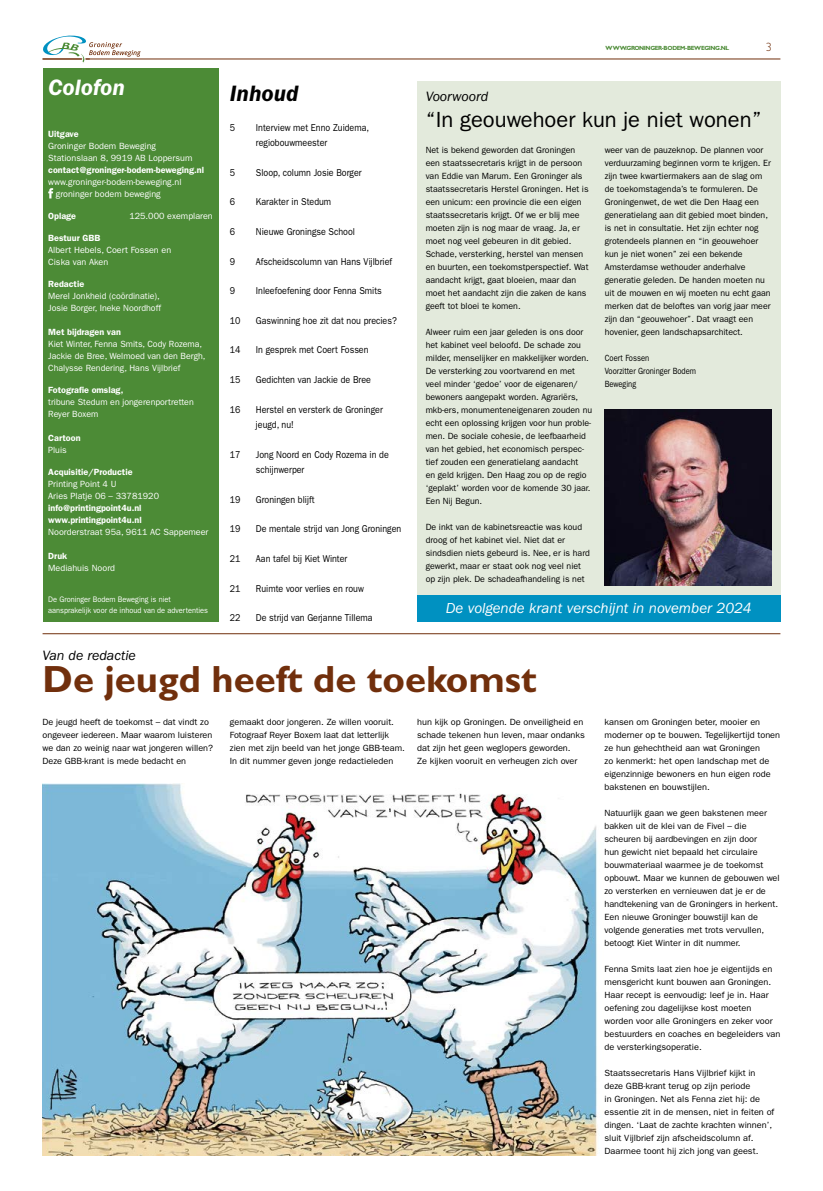
<style>
.page{position:relative;width:823px;height:1191px;background:#fff}
.page>*{position:absolute;margin:0;border:0;box-sizing:border-box;transform-origin:0 0}
.t1{font:700 38px "Gill Sans Std";color:#712f0c}
.t2{font:italic 600 23px "ITC Franklin Gothic Std";color:#fff}
.t3{font:italic 600 23px "ITC Franklin Gothic Std";color:#000}
.t4{font:22px "ITC Franklin Gothic Std";color:#000}
.t5{font:italic 15px "ITC Franklin Gothic Std";color:#fff}
.t6{font:italic 14px "ITC Franklin Gothic Std";color:#000}
.t7{font:300 12px "Gill Sans Std";color:#712f0c}
.t8{font:10px/15.4px "ITC Franklin Gothic Std";color:#000;scale:.89 1}
.t9{font:9px/13px "ITC Franklin Gothic Std";color:#000}
.t10{font:9px/12px "ITC Franklin Gothic Std";color:#fff}
.t11{font:600 9px/12px "ITC Franklin Gothic Std";color:#fff}
.t12{font:9px/13px "ITC Franklin Gothic Std";color:#000;scale:.85 1}
.t13{font:8px/11px "ITC Franklin Gothic Std";color:#fff;scale:.93 1}
.t14{font:700 6px "Gill Sans Std";letter-spacing:-.06em;color:#4c8b36}
</style>
<div class="page">
<hr style="left:86px;top:59px;width:694px;height:1px;background:#712f0c">
<svg style="left:42px;top:35px;width:99px;height:28px"></svg>
<div style="left:417px;top:81px;width:363px;height:514px;background:#e3eadc"></div>
<img style="left:604px;top:409px;width:167px;height:177px">
<div style="left:417px;top:595px;width:363px;height:26px;background:#0091c1"></div>
<div style="left:43px;top:68px;width:175px;height:553px;background:#4c8b36"></div>
<svg style="left:48px;top:188px;width:5px;height:10px"></svg>
<img style="left:42px;top:783px;width:556px;height:372px">
<hr style="left:43px;top:633px;width:737px;height:1px;background:#712f0c">
<h2 class="t2" style="left:48px;top:74px;width:78px">Colofon</h2>
<p class="t11" style="left:48px;top:128px;width:32px">Uitgave</p>
<p class="t10" style="left:48px;top:140px;width:146px">Groninger Bodem Beweging<br>Stationslaan 8, 9919 AB Loppersum</p>
<p class="t11" style="left:48px;top:164px;width:157px">contact@groninger-bodem-beweging.nl</p>
<p class="t10" style="left:56px;top:176px;width:127px;text-indent:-8px">www.groninger-bodem-beweging.nl groninger bodem beweging</p>
<p class="t11" style="left:48px;top:210px;width:29px">Oplage</p>
<p class="t10" style="left:129px;top:210px;width:85px">125.000 exemplaren</p>
<p class="t11" style="left:48px;top:232px;width:54px">Bestuur GBB</p>
<p class="t10" style="left:48px;top:244px;width:124px">Albert Hebels, Coert Fossen en<br>Ciska van Aken</p>
<p class="t11" style="left:48px;top:278px;width:37px">Redactie</p>
<p class="t10" style="left:48px;top:290px;width:114px">Merel Jonkheid (coördinatie),<br>Josie Borger, Ineke Noordhoff</p>
<p class="t11" style="left:48px;top:326px;width:74px">Met bijdragen van</p>
<p class="t10" style="left:48px;top:338px;width:159px">Kiet Winter, Fenna Smits, Cody Rozema,<br>Jackie de Bree, Welmoed van den Bergh,<br>Chalysse Rendering, Hans Vijlbrief</p>
<p class="t11" style="left:48px;top:384px;width:77px">Fotografie omslag,</p>
<p class="t10" style="left:48px;top:396px;width:147px">tribune Stedum en jongerenportretten<br>Reyer Boxem</p>
<p class="t11" style="left:48px;top:432px;width:34px">Cartoon</p>
<p class="t10" style="left:48px;top:444px;width:20px">Pluis</p>
<p class="t11" style="left:48px;top:466px;width:86px">Acquisitie/Productie</p>
<p class="t10" style="left:48px;top:478px;width:112px">Printing Point 4 U<br>Aries Platje 06 – 33781920</p>
<p class="t11" style="left:48px;top:502px;width:95px">info@printingpoint4u.nl www.printingpoint4u.nl</p>
<p class="t10" style="left:48px;top:526px;width:162px">Noorderstraat 95a, 9611 AC Sappemeer</p>
<p class="t11" style="left:48px;top:550px;width:21px">Druk</p>
<p class="t10" style="left:48px;top:562px;width:68px">Mediahuis Noord</p>
<p class="t13" style="left:48px;top:594px;width:173px">De Groninger Bodem Beweging is niet aansprakelijk voor de inhoud van de advertenties</p>
<h2 class="t3" style="left:230px;top:80px;width:70px">Inhoud</h2>
<p class="t8" style="left:230px;top:120px;width:7px">5</p>
<p class="t8" style="left:256px;top:120px;width:129px">Interview met Enno Zuidema, regiobouwmeester</p>
<p class="t8" style="left:230px;top:165px;width:7px">5</p>
<p class="t8" style="left:256px;top:165px;width:120px">Sloop, column Josie Borger</p>
<p class="t8" style="left:230px;top:194px;width:7px">6</p>
<p class="t8" style="left:256px;top:194px;width:86px">Karakter in Stedum</p>
<p class="t8" style="left:230px;top:224px;width:7px">6</p>
<p class="t8" style="left:256px;top:224px;width:113px">Nieuwe Groningse School</p>
<p class="t8" style="left:230px;top:253px;width:7px">9</p>
<p class="t8" style="left:256px;top:253px;width:155px">Afscheidscolumn van Hans Vijlbrief</p>
<p class="t8" style="left:230px;top:283px;width:7px">9</p>
<p class="t8" style="left:256px;top:283px;width:143px">Inleefoefening door Fenna Smits</p>
<p class="t8" style="left:230px;top:313px;width:14px">10</p>
<p class="t8" style="left:256px;top:313px;width:160px">Gaswinning hoe zit dat nou precies?</p>
<p class="t8" style="left:230px;top:342px;width:14px">14</p>
<p class="t8" style="left:256px;top:342px;width:128px">In gesprek met Coert Fossen</p>
<p class="t8" style="left:230px;top:372px;width:14px">15</p>
<p class="t8" style="left:256px;top:372px;width:131px">Gedichten van Jackie de Bree</p>
<p class="t8" style="left:230px;top:402px;width:14px">16</p>
<p class="t8" style="left:256px;top:402px;width:144px">Herstel en versterk de Groninger jeugd, nu!</p>
<p class="t8" style="left:230px;top:447px;width:14px">17</p>
<p class="t8" style="left:256px;top:447px;width:151px">Jong Noord en Cody Rozema in de schijnwerper</p>
<p class="t8" style="left:230px;top:492px;width:14px">19</p>
<p class="t8" style="left:256px;top:492px;width:67px">Groningen blijft</p>
<p class="t8" style="left:230px;top:521px;width:14px">19</p>
<p class="t8" style="left:256px;top:521px;width:165px">De mentale strijd van Jong Groningen</p>
<p class="t8" style="left:230px;top:551px;width:14px">21</p>
<p class="t8" style="left:256px;top:551px;width:104px">Aan tafel bij Kiet Winter</p>
<p class="t8" style="left:230px;top:580px;width:14px">21</p>
<p class="t8" style="left:256px;top:580px;width:123px">Ruimte voor verlies en rouw</p>
<p class="t8" style="left:230px;top:610px;width:14px">22</p>
<p class="t8" style="left:256px;top:610px;width:132px">De strijd van Gerjanne Tillema</p>
<p class="t14" style="left:605px;top:44px;width:125px">WWW.GRONINGER-BODEM-BEWEGING.NL</p>
<h3 class="t7" style="left:765px;top:41px;width:7px">3</h3>
<h3 class="t6" style="left:425px;top:89px;width:64px">Voorwoord</h3>
<h3 class="t4" style="left:425px;top:107px;width:337px">“In geouwehoer kun je niet wonen”</h3>
<p class="t9" style="left:425px;top:144px;width:164px">Net is bekend geworden dat Groningen een staatssecretaris krijgt in de persoon van Eddie van Marum. Een Groninger als staatssecretaris Herstel Groningen. Het is een unicum: een provincie die een eigen staatssecretaris krijgt. Of we er blij mee moeten zijn is nog maar de vraag. Ja, er moet nog veel gebeuren in dit gebied.<br>Schade, versterking, herstel van mensen en buurten, een toekomstperspectief. Wat aandacht krijgt, gaat bloeien, maar dan moet het aandacht zijn die zaken de kans geeft tot bloei te komen.</p>
<p class="t9" style="left:425px;top:325px;width:168px">Alweer ruim een jaar geleden is ons door het kabinet veel beloofd. De schade zou milder, menselijker en makkelijker worden.<br>De versterking zou voortvarend en met veel minder ‘gedoe’ voor de eigenaren/ bewoners aangepakt worden. Agrariërs, mkb-ers, monumenteneigenaren zouden nu echt een oplossing krijgen voor hun proble&shy;men. De sociale cohesie, de leefbaarheid van het gebied, het economisch perspec&shy;tief zouden een generatielang aandacht<br>en geld krijgen. Den Haag zou op de regio ‘geplakt’ worden voor de komende 30 jaar.<br>Een Nij Begun.</p>
<p class="t9" style="left:425px;top:520px;width:166px">De inkt van de kabinetsreactie was koud droog of het kabinet viel. Niet dat er sindsdien niets gebeurd is. Nee, er is hard gewerkt, maar er staat ook nog veel niet op zijn plek. De schadeafhandeling is net</p>
<p class="t9" style="left:604px;top:143px;width:167px">weer van de pauzeknop. De plannen voor verduurzaming beginnen vorm te krijgen. Er zijn twee kwartiermakers aan de slag om de toekomstagenda’s te formuleren. De Groningenwet, de wet die Den Haag een generatielang aan dit gebied moet binden, is net in consultatie. Het zijn echter nog grotendeels plannen en “in geouwehoer kun je niet wonen” zei een bekende Amsterdamse wethouder anderhalve generatie geleden. De handen moeten nu uit de mouwen en wij moeten nu echt gaan merken dat de beloftes van vorig jaar meer zijn dan “geouwehoer”. Dat vraagt een hovenier, geen landschapsarchitect.</p>
<p class="t12" style="left:604px;top:352px;width:109px">Coert Fossen<br>Voorzitter Groninger Bodem<br>Beweging</p>
<h3 class="t5" style="left:445px;top:600px;width:307px">De volgende krant verschijnt in november 2024</h3>
<h3 class="t6" style="left:43px;top:648px;width:95px">Van de redactie</h3>
<h1 class="t1" style="left:43px;top:657px;width:495px">De jeugd heeft de toekomst</h1>
<p class="t9" style="left:43px;top:716px;width:172px">De jeugd heeft de toekomst – dat vindt zo ongeveer iedereen. Maar waarom luisteren we dan zo weinig naar wat jongeren willen?<br>Deze GBB-krant is mede bedacht en</p>
<p class="t9" style="left:230px;top:716px;width:176px">gemaakt door jongeren. Ze willen vooruit.<br>Fotograaf Reyer Boxem laat dat letterlijk zien met zijn beeld van het jonge GBB-team.<br>In dit nummer geven jonge redactieleden</p>
<p class="t9" style="left:417px;top:716px;width:169px">hun kijk op Groningen. De onveiligheid en schade tekenen hun leven, maar ondanks dat zijn het geen weglopers geworden.<br>Ze kijken vooruit en verheugen zich over</p>
<p class="t9" style="left:604px;top:716px;width:177px">kansen om Groningen beter, mooier en moderner op te bouwen. Tegelijkertijd tonen ze hun gehechtheid aan wat Groningen<br>zo kenmerkt: het open landschap met de eigenzinnige bewoners en hun eigen rode bakstenen en bouwstijlen.</p>
<p class="t9" style="left:604px;top:807px;width:177px">Natuurlijk gaan we geen bakstenen meer bakken uit de klei van de Fivel – die scheuren bij aardbevingen en zijn door<br>hun gewicht niet bepaald het circulaire bouwmateriaal waarmee je de toekomst opbouwt. Maar we kunnen de gebouwen wel zo versterken en vernieuwen dat je er de handtekening van de Groningers in herkent.<br>Een nieuwe Groninger bouwstijl kan de volgende generaties met trots vervullen, betoogt Kiet Winter in dit nummer.</p>
<p class="t9" style="left:604px;top:963px;width:177px">Fenna Smits laat zien hoe je eigentijds en mensgericht kunt bouwen aan Groningen.<br>Haar recept is eenvoudig: leef je in. Haar oefening zou dagelijkse kost moeten worden voor alle Groningers en zeker voor bestuurders en coaches en begeleiders van de versterkingsoperatie.</p>
<p class="t9" style="left:604px;top:1066px;width:171px">Staatssecretaris Hans Vijlbrief kijkt in deze GBB-krant terug op zijn periode<br>in Groningen. Net als Fenna ziet hij: de essentie zit in de mensen, niet in feiten of dingen. ‘Laat de zachte krachten winnen’, sluit Vijlbrief zijn afscheidscolumn af.<br>Daarmee toont hij zich jong van geest.</p>
</div>
